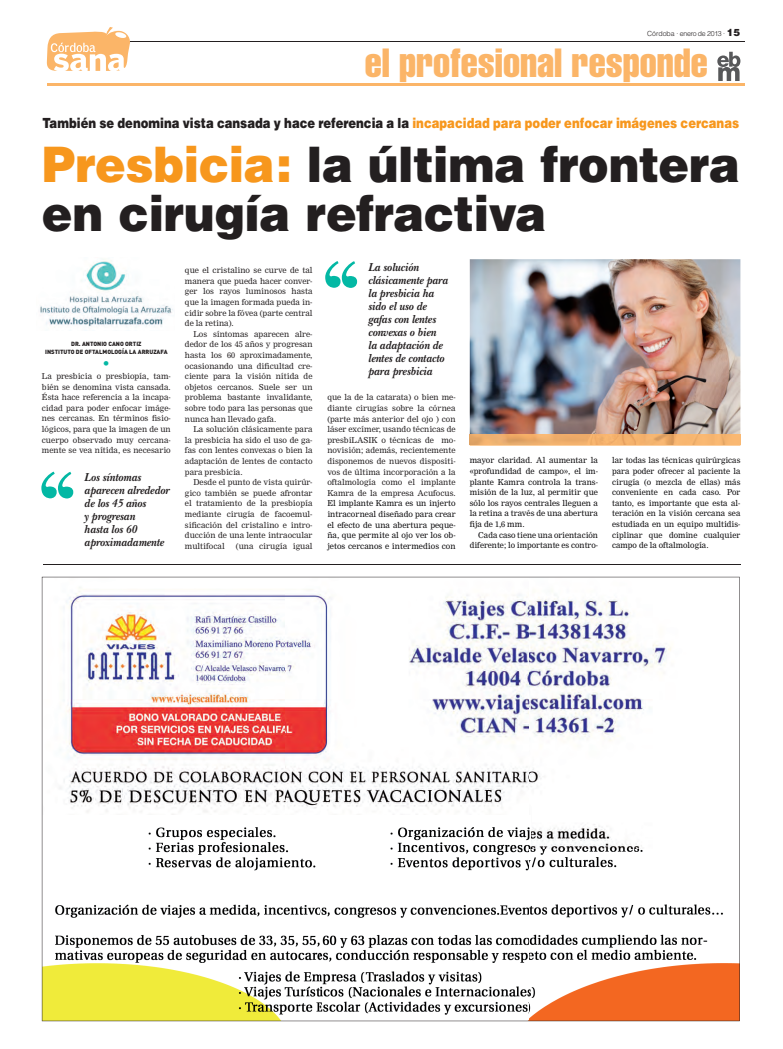
<style>
.page{position:relative;width:783px;height:1049px;background:#fff}
.page>*{position:absolute;margin:0;border:0;box-sizing:border-box;transform-origin:0 0}
.t1{font:900 49px/49px "Helvetica";letter-spacing:-.005em;color:#231f20;scale:.94 1}
.t2{font:extra-condensed 40px "Helvetica";color:#fbb568}
.t3{font:900 14px "Helvetica";color:#231f20;scale:.83 1}
.t4{font:14px "DIN";color:#03b8a4}
.t5{font:italic 700 12px/13px "New Baskerville";color:#231f20;scale:.92 1}
.t6{font:8px/10.6px "Nimrod";color:#231f20;text-align:justify}
.t7{font:8px/10.6px "Nimrod";color:#0a090b;text-align:justify}
.t8{font:300 7px "Helvetica";letter-spacing:-.025em;color:#231f20}
.t9{font:900 6px/8px "DIN";color:#231f20;text-align:center}
.s1{font-weight:900;font-size:10px}
.s2{color:#f7971d}
</style>
<div class="page">
<svg style="left:41px;top:472px;width:32px;height:26px"></svg>
<hr style="left:43px;top:565px;width:697px;height:1px;background:#231f20">
<svg style="left:42px;top:577px;width:697px;height:444px"></svg>
<hr style="left:106px;top:41px;width:638px;height:1px;background:#231f20">
<svg style="left:47px;top:27px;width:83px;height:44px"></svg>
<hr style="left:47px;top:83px;width:697px;height:2px;background:#fbb568">
<svg style="left:717px;top:52px;width:23px;height:29px"></svg>
<img style="left:40px;top:261px;width:133px;height:66px">
<img style="left:469px;top:259px;width:271px;height:175px">
<svg style="left:469px;top:445px;width:271px;height:1px"></svg>
<img style="left:469px;top:434px;width:271px;height:11px">
<svg style="left:325px;top:261px;width:32px;height:27px"></svg>
<p class="t8" style="left:647px;top:31px;width:94px">Córdoba · enero de 2013 · <span class="s1">15</span></p>
<h2 class="t2" style="left:364px;top:48px;width:345px">el profesional responde</h2>
<h3 class="t3" style="left:43px;top:118px;width:840px">También se denomina vista cansada y hace referencia a la <span class="s2">incapacidad para poder enfocar imágenes cercanas</span></h3>
<h1 class="t1" style="left:42px;top:144px;width:743px"><span class="s2">Presbicia:</span> la última frontera en cirugía refractiva</h1>
<p class="t6" style="left:185px;top:266px;width:129px">que el cristalino se curve de tal manera que pueda hacer conver&shy;ger los rayos luminosos hasta que la imagen formada pueda in&shy;cidir sobre la fóvea (parte central de la retina).</p>
<p class="t6" style="left:185px;top:329px;width:129px;text-indent:9px">Los síntomas aparecen alre&shy;dedor de los 45 años y progresan hasta los 60 aproximadamente, ocasionando una dificultad cre&shy;ciente para la visión nítida de objetos cercanos. Suele ser un problema bastante invalidante, sobre todo para las personas que nunca han llevado gafa.</p>
<p class="t6" style="left:185px;top:425px;width:129px;text-indent:9px">La solución clásicamente para la presbicia ha sido el uso de ga&shy;fas con lentes convexas o bien la adaptación de lentes de contacto para presbicia.</p>
<p class="t6" style="left:185px;top:478px;width:129px;text-indent:9px">Desde el punto de vista quirúr&shy;gico también se puede afrontar el tratamiento de la presbiopía mediante cirugía de facoemul&shy;sificación del cristalino e intro&shy;ducción de una lente intraocular multifocal</p>
<h3 class="t5" style="left:368px;top:262px;width:88px">La solución clásicamente para la presbicia ha sido el uso de gafas con lentes convexas o bien<br>la adaptación de lentes de contacto para presbicia</h3>
<p class="t9" style="left:45px;top:340px;width:124px">DR. ANTONIO CANO ORTIZ<br>INSTITUTO DE OFTALMOLOGÍA LA ARRUZAFA</p>
<h3 class="t4" style="left:103px;top:358px;width:9px">•</h3>
<p class="t6" style="left:42px;top:371px;width:130px">La presbicia o presbiopía, tam&shy;bién se denomina vista cansada.<br>Ésta hace referencia a la incapa&shy;cidad para poder enfocar imáge&shy;nes cercanas. En términos fisio&shy;lógicos, para que la imagen de un cuerpo observado muy cercana&shy;mente se vea nítida, es necesario</p>
<p class="t6" style="left:327px;top:393px;width:130px">que la de la catarata) o bien me&shy;diante cirugías sobre la córnea (parte más anterior del ojo ) con láser excímer, usando técnicas de presbiLASIK o técnicas de mo&shy;novisión; además, recientemente disponemos de nuevos dispositi&shy;vos de última incorporación a la oftalmología como el implante Kamra de la empresa Acufocus.</p>
<p class="t7" style="left:327px;top:499px;width:130px">El implante Kamra es un injerto intracorneal diseñado para crear el efecto de una abertura peque&shy;ña, que permite al ojo ver los ob&shy;jetos cercanos e intermedios con</p>
<p class="t7" style="left:612px;top:456px;width:130px">lar todas las técnicas quirúrgicas para poder ofrecer al paciente la cirugía (o mezcla de ellas) más conveniente en cada caso. Por tanto, es importante que esta al&shy;teración en la visión cercana sea estudiada en un equipo multidis&shy;ciplinar que domine cualquier campo de la oftalmología.</p>
<p class="t7" style="left:469px;top:456px;width:130px">mayor claridad. Al aumentar la «profundidad de campo», el im&shy;plante Kamra controla la trans&shy;misión de la luz, al permitir que sólo los rayos centrales lleguen a la retina a través de una abertura fija de 1,6 mm.</p>
<p class="t7" style="left:469px;top:530px;width:130px;text-align:right">Cada caso tiene una orientación diferente; lo importante es contro-</p>
<h3 class="t5" style="left:84px;top:472px;width:94px">Los síntomas aparecen alrededor de los 45 años<br>y progresan<br>hasta los 60 aproximadamente</h3>
<p class="t6" style="left:236px;top:541px;width:78px">(una cirugía igual</p>
</div>
